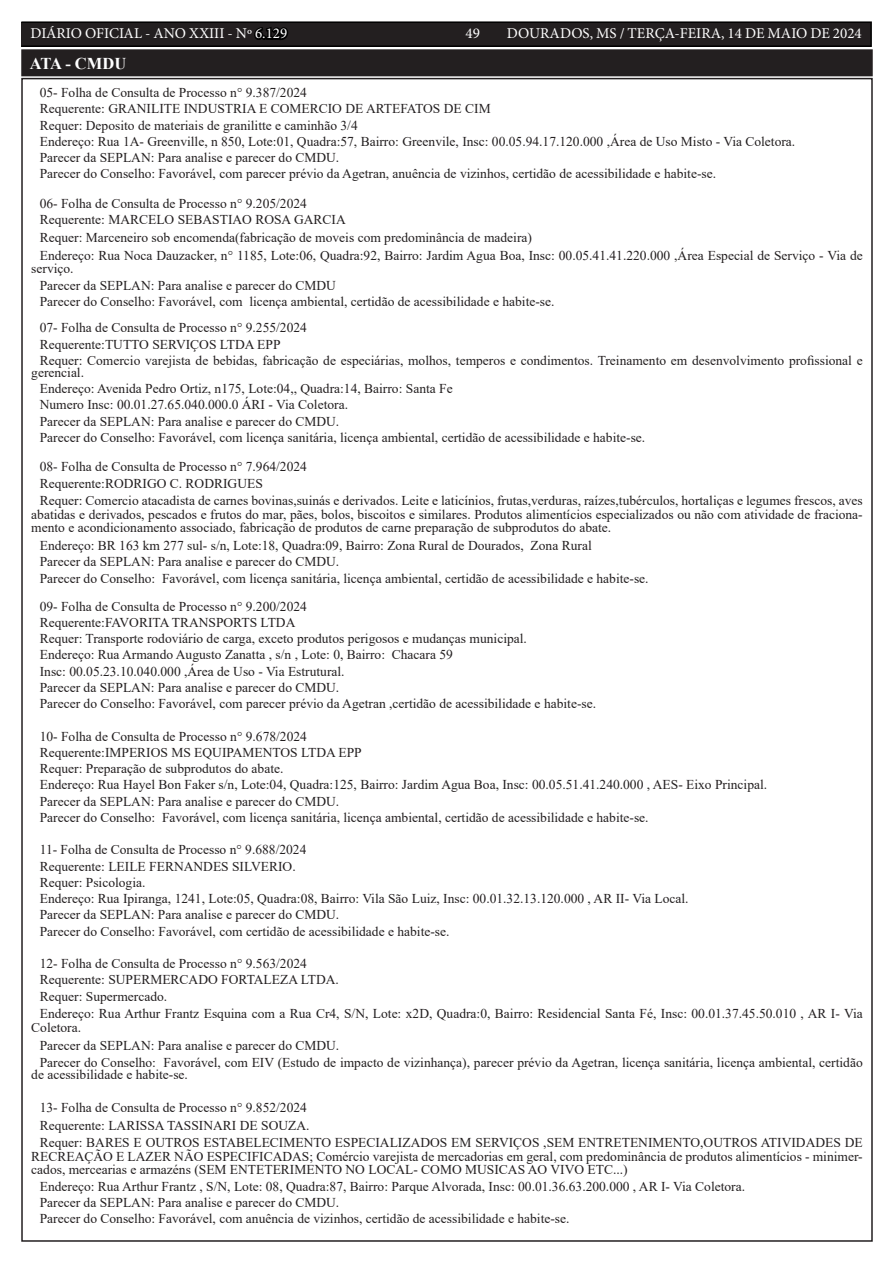
<style>
.page{position:relative;width:893px;height:1263px;background:#fff}
.page>*{position:absolute;margin:0;border:0;box-sizing:border-box;transform-origin:0 0}
.TEXTO{font:700 16.5px "Times New Roman";color:#fff}
.t1{font:15px "Minion Pro";color:#fff}
.TEXTO-2{font:13.5px/13.5px "Times New Roman";color:#231f20}
.s1{color:#000}
</style>
<div class="page">
<div style="left:21px;top:22px;width:850px;height:24px;background:#231f20"></div>
<div style="left:21px;top:21px;width:851px;height:26px;border:2px solid #000"></div>
<div style="left:23px;top:51px;width:848px;height:23px;background:#231f20"></div>
<div style="left:21px;top:49px;width:852px;height:27px;border:4px solid #231f20"></div>
<p class="t1" style="left:31px;top:24px;width:258px">DIÁRIO OFICIAL - ANO XXIII - Nº <span class="s1">6.129</span></p>
<p class="t1" style="left:465px;top:24px;width:16px">49</p>
<p class="t1" style="left:507px;top:24px;width:357px">DOURADOS, MS / TERÇA-FEIRA, 14 DE MAIO DE 2024</p>
<p class="TEXTO" style="left:30px;top:52px;width:98px">ATA - CMDU</p>
<p class="TEXTO-2" style="left:40px;top:86px;width:269px">05- Folha de Consulta de Processo n° 9.387/2024</p>
<p class="TEXTO-2" style="left:40px;top:102px;width:452px">Requerente: GRANILITE INDUSTRIA E COMERCIO DE ARTEFATOS DE CIM</p>
<p class="TEXTO-2" style="left:40px;top:118px;width:319px">Requer: Deposito de materiais de granilitte e caminhão 3/4</p>
<p class="TEXTO-2" style="left:40px;top:134px;width:757px">Endereço: Rua 1A- Greenville, n 850, Lote:01, Quadra:57, Bairro: Greenvile, Insc: 00.05.94.17.120.000 ,Área de Uso Misto - Via Coletora.</p>
<p class="TEXTO-2" style="left:40px;top:151px;width:301px">Parecer da SEPLAN: Para analise e parecer do CMDU.</p>
<p class="TEXTO-2" style="left:40px;top:167px;width:678px">Parecer do Conselho: Favorável, com parecer prévio da Agetran, anuência de vizinhos, certidão de acessibilidade e habite-se.</p>
<p class="TEXTO-2" style="left:40px;top:196px;width:269px">06- Folha de Consulta de Processo n° 9.205/2024</p>
<p class="TEXTO-2" style="left:40px;top:213px;width:307px">Requerente: MARCELO SEBASTIAO ROSA GARCIA</p>
<p class="TEXTO-2" style="left:40px;top:230px;width:494px">Requer: Marceneiro sob encomenda(fabricação de moveis com predominância de madeira)</p>
<p class="TEXTO-2" style="left:31px;top:248px;width:833px;text-indent:9px">Endereço: Rua Noca Dauzacker, n° 1185, Lote:06, Quadra:92, Bairro: Jardim Agua Boa, Insc: 00.05.41.41.220.000 ,Área Especial de Serviço - Via de serviço.</p>
<p class="TEXTO-2" style="left:40px;top:278px;width:298px">Parecer da SEPLAN: Para analise e parecer do CMDU</p>
<p class="TEXTO-2" style="left:40px;top:294px;width:516px">Parecer do Conselho: Favorável, com licença ambiental, certidão de acessibilidade e habite-se.</p>
<p class="TEXTO-2" style="left:40px;top:321px;width:269px">07- Folha de Consulta de Processo n° 9.255/2024</p>
<p class="TEXTO-2" style="left:40px;top:337px;width:242px">Requerente:TUTTO SERVIÇOS LTDA EPP</p>
<p class="TEXTO-2" style="left:31px;top:354px;width:833px;line-height:12px;text-indent:9px">Requer: Comercio varejista de bebidas, fabricação de especiárias, molhos, temperos e condimentos. Treinamento em desenvolvimento profissional e gerencial.</p>
<p class="TEXTO-2" style="left:40px;top:381px;width:414px">Endereço: Avenida Pedro Ortiz, n175, Lote:04,, Quadra:14, Bairro: Santa Fe</p>
<p class="TEXTO-2" style="left:40px;top:398px;width:310px">Numero Insc: 00.01.27.65.040.000.0 ÁRI - Via Coletora.</p>
<p class="TEXTO-2" style="left:40px;top:414px;width:301px">Parecer da SEPLAN: Para analise e parecer do CMDU.</p>
<p class="TEXTO-2" style="left:40px;top:430px;width:607px">Parecer do Conselho: Favorável, com licença sanitária, licença ambiental, certidão de acessibilidade e habite-se.</p>
<p class="TEXTO-2" style="left:40px;top:460px;width:269px">08- Folha de Consulta de Processo n° 7.964/2024</p>
<p class="TEXTO-2" style="left:40px;top:476px;width:225px">Requerente:RODRIGO C. RODRIGUES</p>
<p class="TEXTO-2" style="left:31px;top:494px;width:833px;text-align:justify;text-indent:9px">Requer: Comercio atacadista de carnes bovinas,suinás e derivados. Leite e laticínios, frutas,verduras, raízes,tubérculos, hortaliças e legumes frescos, aves abatidas e derivados, pescados e frutos do mar, pães, bolos, biscoitos e similares. Produtos alimentícios especializados ou não com atividade de fraciona&shy;mento e acondicionamento associado, fabricação de produtos de carne preparação de subprodutos do abate.</p>
<p class="TEXTO-2" style="left:40px;top:538px;width:553px">Endereço: BR 163 km 277 sul- s/n, Lote:18, Quadra:09, Bairro: Zona Rural de Dourados, Zona Rural</p>
<p class="TEXTO-2" style="left:40px;top:555px;width:301px">Parecer da SEPLAN: Para analise e parecer do CMDU.</p>
<p class="TEXTO-2" style="left:40px;top:571px;width:610px">Parecer do Conselho: Favorável, com licença sanitária, licença ambiental, certidão de acessibilidade e habite-se.</p>
<p class="TEXTO-2" style="left:40px;top:599px;width:269px">09- Folha de Consulta de Processo n° 9.200/2024</p>
<p class="TEXTO-2" style="left:40px;top:615px;width:257px">Requerente:FAVORITA TRANSPORTS LTDA</p>
<p class="TEXTO-2" style="left:40px;top:631px;width:489px">Requer: Transporte rodoviário de carga, exceto produtos perigosos e mudanças municipal.</p>
<p class="TEXTO-2" style="left:40px;top:648px;width:415px">Endereço: Rua Armando Augusto Zanatta , s/n , Lote: 0, Bairro: Chacara 59</p>
<p class="TEXTO-2" style="left:40px;top:664px;width:306px">Insc: 00.05.23.10.040.000 ,Área de Uso - Via Estrutural.</p>
<p class="TEXTO-2" style="left:40px;top:680px;width:301px">Parecer da SEPLAN: Para analise e parecer do CMDU.</p>
<p class="TEXTO-2" style="left:40px;top:696px;width:558px">Parecer do Conselho: Favorável, com parecer prévio da Agetran ,certidão de acessibilidade e habite-se.</p>
<p class="TEXTO-2" style="left:40px;top:729px;width:269px">10- Folha de Consulta de Processo n° 9.678/2024</p>
<p class="TEXTO-2" style="left:40px;top:745px;width:324px">Requerente:IMPERIOS MS EQUIPAMENTOS LTDA EPP</p>
<p class="TEXTO-2" style="left:40px;top:761px;width:245px">Requer: Preparação de subprodutos do abate.</p>
<p class="TEXTO-2" style="left:40px;top:778px;width:729px">Endereço: Rua Hayel Bon Faker s/n, Lote:04, Quadra:125, Bairro: Jardim Agua Boa, Insc: 00.05.51.41.240.000 , AES- Eixo Principal.</p>
<p class="TEXTO-2" style="left:40px;top:794px;width:301px">Parecer da SEPLAN: Para analise e parecer do CMDU.</p>
<p class="TEXTO-2" style="left:40px;top:810px;width:610px">Parecer do Conselho: Favorável, com licença sanitária, licença ambiental, certidão de acessibilidade e habite-se.</p>
<p class="TEXTO-2" style="left:40px;top:843px;width:268px">11- Folha de Consulta de Processo n° 9.688/2024</p>
<p class="TEXTO-2" style="left:40px;top:859px;width:257px">Requerente: LEILE FERNANDES SILVERIO.</p>
<p class="TEXTO-2" style="left:40px;top:875px;width:107px">Requer: Psicologia.</p>
<p class="TEXTO-2" style="left:40px;top:891px;width:650px">Endereço: Rua Ipiranga, 1241, Lote:05, Quadra:08, Bairro: Vila São Luiz, Insc: 00.01.32.13.120.000 , AR II- Via Local.</p>
<p class="TEXTO-2" style="left:40px;top:908px;width:301px">Parecer da SEPLAN: Para analise e parecer do CMDU.</p>
<p class="TEXTO-2" style="left:40px;top:924px;width:411px">Parecer do Conselho: Favorável, com certidão de acessibilidade e habite-se.</p>
<p class="TEXTO-2" style="left:40px;top:956px;width:269px">12- Folha de Consulta de Processo n° 9.563/2024</p>
<p class="TEXTO-2" style="left:40px;top:973px;width:301px">Requerente: SUPERMERCADO FORTALEZA LTDA.</p>
<p class="TEXTO-2" style="left:40px;top:989px;width:129px">Requer: Supermercado.</p>
<p class="TEXTO-2" style="left:31px;top:1007px;width:833px;text-indent:9px">Endereço: Rua Arthur Frantz Esquina com a Rua Cr4, S/N, Lote: x2D, Quadra:0, Bairro: Residencial Santa Fé, Insc: 00.01.37.45.50.010 , AR I- Via<br>Coletora.</p>
<p class="TEXTO-2" style="left:40px;top:1038px;width:301px">Parecer da SEPLAN: Para analise e parecer do CMDU.</p>
<p class="TEXTO-2" style="left:31px;top:1056px;width:833px;line-height:12px;text-indent:9px">Parecer do Conselho: Favorável, com EIV (Estudo de impacto de vizinhança), parecer prévio da Agetran, licença sanitária, licença ambiental, certidão de acessibilidade e habite-se.</p>
<p class="TEXTO-2" style="left:40px;top:1100px;width:269px">13- Folha de Consulta de Processo n° 9.852/2024</p>
<p class="TEXTO-2" style="left:40px;top:1118px;width:271px">Requerente: LARISSA TASSINARI DE SOUZA.</p>
<p class="TEXTO-2" style="left:31px;top:1136px;width:833px;text-align:justify;text-indent:9px">Requer: BARES E OUTROS ESTABELECIMENTO ESPECIALIZADOS EM SERVIÇOS ,SEM ENTRETENIMENTO,OUTROS ATIVIDADES DE RECREAÇÃO E LAZER NÃO ESPECIFICADAS; Comércio varejista de mercadorias em geral, com predominância de produtos alimentícios - minimer&shy;cados, mercearias e armazéns (SEM ENTETERIMENTO NO LOCAL- COMO MUSICAS AO VIVO ETC...)</p>
<p class="TEXTO-2" style="left:40px;top:1179px;width:707px">Endereço: Rua Arthur Frantz , S/N, Lote: 08, Quadra:87, Bairro: Parque Alvorada, Insc: 00.01.36.63.200.000 , AR I- Via Coletora.</p>
<p class="TEXTO-2" style="left:40px;top:1195px;width:301px">Parecer da SEPLAN: Para analise e parecer do CMDU.</p>
<p class="TEXTO-2" style="left:40px;top:1211px;width:531px">Parecer do Conselho: Favorável, com anuência de vizinhos, certidão de acessibilidade e habite-se.</p>
</div>
